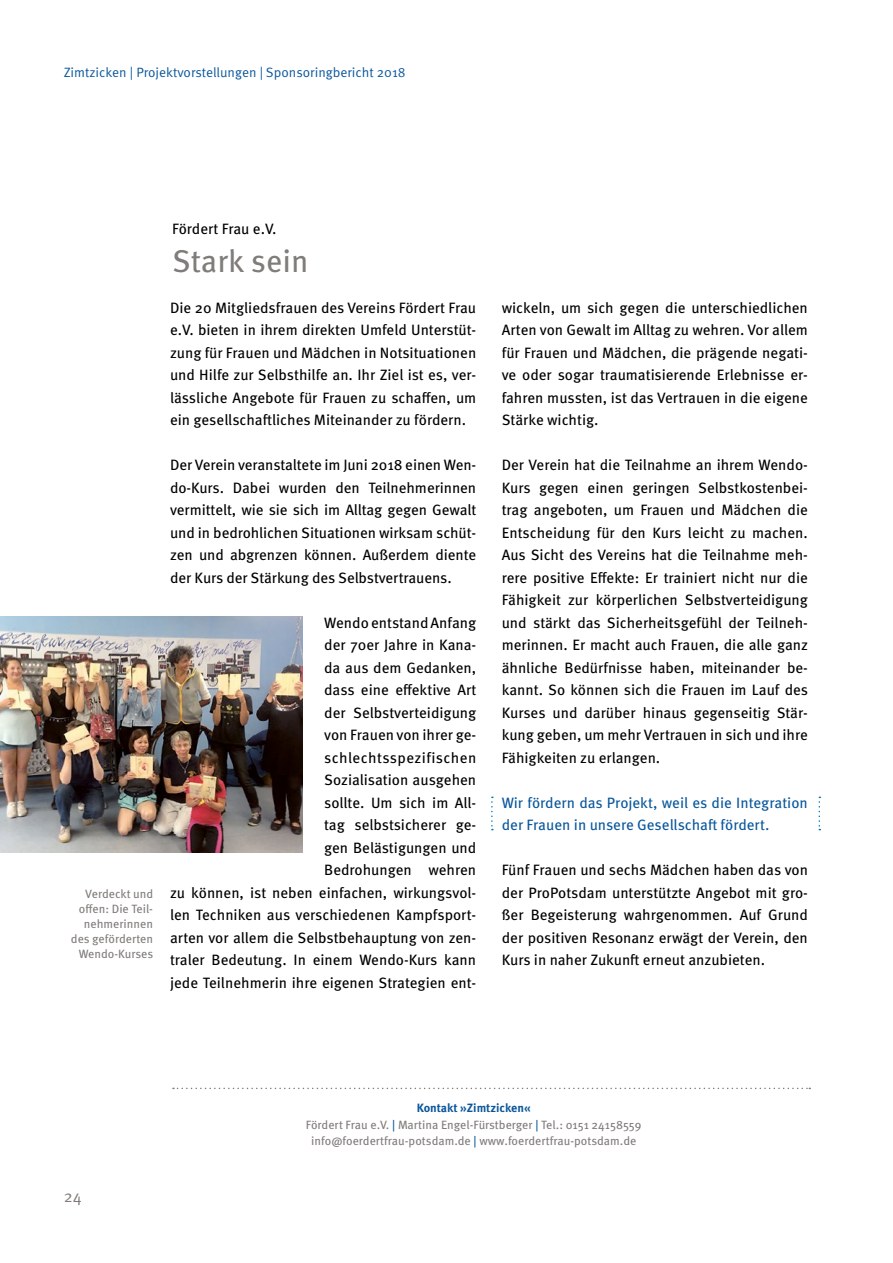
<style>
.page{position:relative;width:893px;height:1263px;background:#fff}
.page>*{position:absolute;margin:0;border:0;box-sizing:border-box;transform-origin:0 0}
.t1{font:31.5px "Meta OT";color:#807c7a}
.t2{font:16.5px "Meta OT Norm";color:#807c7a}
.t3{font:15px/22.5px "Meta OT";color:#000;text-align:justify}
.t4{font:15px/22.5px "Meta OT";color:#0b579c}
.t5{font:13.5px "Meta OT Norm";color:#0b579c}
.t6{font:12px/15px "Meta OT";color:#807c7a;text-align:center}
.s1{font-weight:700;color:#0b579c}
.s2{color:#0b579c}
</style>
<div class="page">
<svg style="left:173px;top:1088px;width:637px;height:1px"></svg>
<img style="left:0;top:617px;width:303px;height:236px">
<svg style="left:491px;top:797px;width:2px;height:33px"></svg>
<svg style="left:819px;top:797px;width:1px;height:33px"></svg>
<p class="t5" style="left:64px;top:64px;width:343px">Zimtzicken | Projektvorstellungen | Sponsoringbericht 2018</p>
<p class="t6" style="left:71px;top:886px;width:84px;text-align:right">Verdeckt und offen: Die Teil&shy;nehmerinnen des geförderten<br>Wendo-Kurses</p>
<p class="t3" style="left:172px;top:218px;width:106px">Fördert Frau e.V.</p>
<h1 class="t1" style="left:172px;top:242px;width:138px">Stark sein</h1>
<p class="t3" style="left:170px;top:296px;width:308px">Die 20 Mitgliedsfrauen des Vereins Fördert Frau e.V. bieten in ihrem direkten Umfeld Unterstüt&shy;zung für Frauen und Mädchen in Notsituationen und Hilfe zur Selbsthilfe an. Ihr Ziel ist es, ver&shy;lässliche Angebote für Frauen zu schaffen, um ein gesellschaftliches Miteinander zu fördern.</p>
<p class="t3" style="left:170px;top:454px;width:308px">Der Verein veranstaltete im Juni 2018 einen Wen&shy;do-Kurs. Dabei wurden den Teilnehmerinnen vermittelt, wie sie sich im Alltag gegen Gewalt und in bedrohlichen Situationen wirksam schüt&shy;zen und abgrenzen können. Außerdem diente der Kurs der Stärkung des Selbstvertrauens.</p>
<p class="t3" style="left:170px;top:611px;width:308px;text-align:right">Wendo entstand Anfang<br>der 70er Jahre in Kana-<br>da aus dem Gedanken,<br>dass eine effektive Art<br>der Selbstverteidigung<br>von Frauen von ihrer ge&shy;schlechtsspezifischen<br>Sozialisation ausgehen<br>sollte. Um sich im All-<br>tag selbstsicherer ge-<br>gen Belästigungen und<br>Bedrohungen wehren<br>zu können, ist neben einfachen, wirkungsvol&shy;len Techniken aus verschiedenen Kampfsport&shy;arten vor allem die Selbstbehauptung von zen&shy;traler Bedeutung. In einem Wendo-Kurs kann jede Teilnehmerin ihre eigenen Strategien ent-</p>
<p class="t3" style="left:502px;top:296px;width:308px">wickeln, um sich gegen die unterschiedlichen Arten von Gewalt im Alltag zu wehren. Vor allem für Frauen und Mädchen, die prägende negati&shy;ve oder sogar traumatisierende Erlebnisse er&shy;fahren mussten, ist das Vertrauen in die eigene Stärke wichtig.</p>
<p class="t3" style="left:502px;top:454px;width:308px;text-align:left">Der Verein hat die Teilnahme an ihrem Wendo-Kurs gegen einen geringen Selbstkostenbei&shy;trag angeboten, um Frauen und Mädchen die Entscheidung für den Kurs leicht zu machen.<br>Aus Sicht des Vereins hat die Teilnahme meh&shy;rere positive Effekte: Er trainiert nicht nur die Fähigkeit zur körperlichen Selbstverteidigung und stärkt das Sicherheitsgefühl der Teilneh&shy;merinnen. Er macht auch Frauen, die alle ganz ähnliche Bedürfnisse haben, miteinander be&shy;kannt. So können sich die Frauen im Lauf des Kurses und darüber hinaus gegenseitig Stär&shy;kung geben, um mehr Vertrauen in sich und ihre Fähigkeiten zu erlangen.</p>
<p class="t4" style="left:502px;top:791px;width:308px">Wir fördern das Projekt, weil es die Integration der Frauen in unsere Gesellschaft fördert.</p>
<p class="t3" style="left:502px;top:859px;width:308px">Fünf Frauen und sechs Mädchen haben das von der ProPotsdam unterstützte Angebot mit gro&shy;ßer Begeisterung wahrgenommen. Auf Grund der positiven Resonanz erwägt der Verein, den Kurs in naher Zukunft erneut anzubieten.</p>
<p class="t2" style="left:64px;top:1186px;width:20px">24</p>
<p class="t6" style="left:306px;top:1100px;width:337px;line-height:16.5px"><span class="s1">Kontakt »Zimtzicken«<br></span>Fördert Frau e.V. <span class="s2">|</span> Martina Engel-Fürstberger <span class="s2">|</span> Tel.: 0151 24158559 info@foerdertfrau-potsdam.de <span class="s2">|</span> www.foerdertfrau-potsdam.de</p>
</div>
